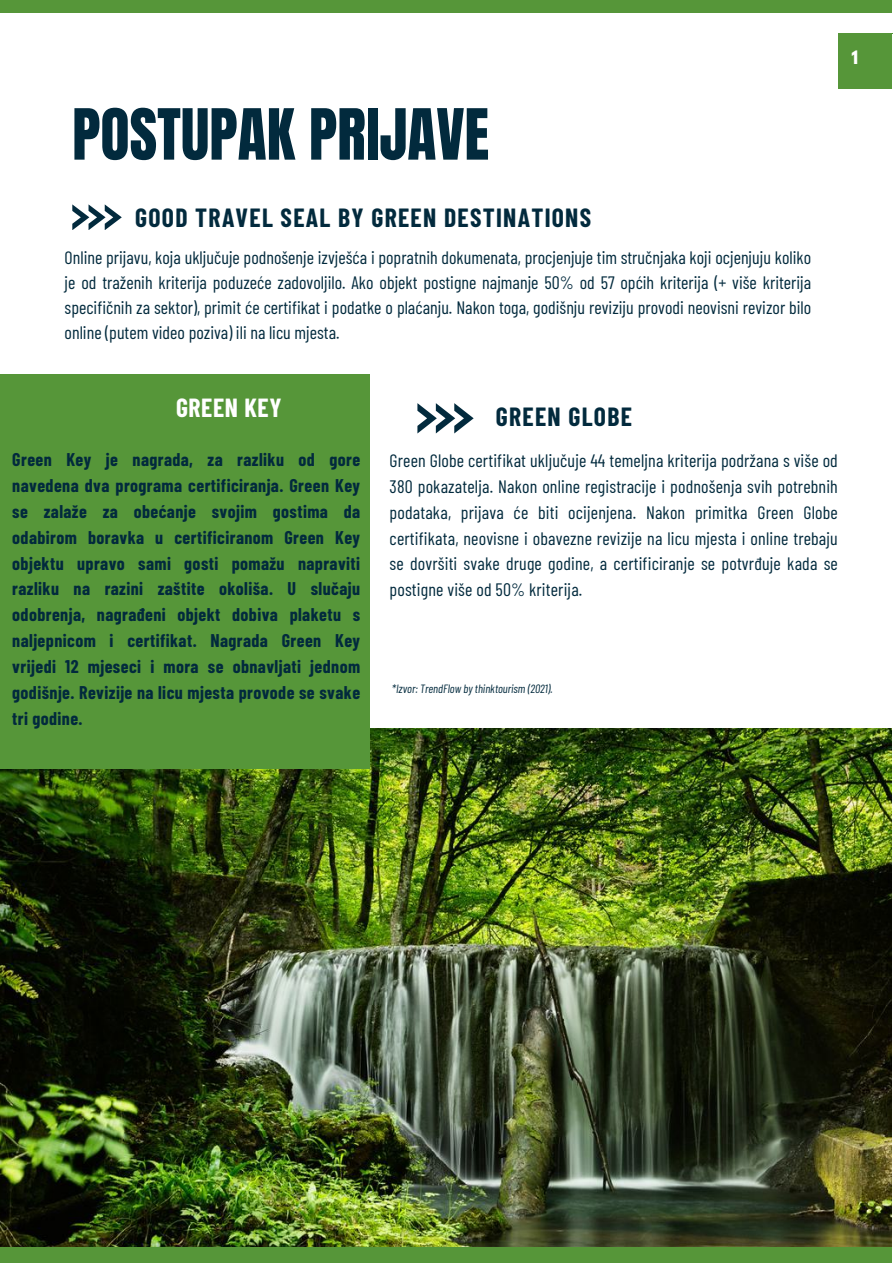
<style>
.page{position:relative;width:893px;height:1264px;background:#fff}
.page>*{position:absolute;margin:0;border:0;box-sizing:border-box;transform-origin:0 0}
.t1{font:59.85px "Anton";color:#022a3d}
.t2{font:700 25.65px "Barlow Condensed";letter-spacing:.05em;color:#022a3d}
.t3{font:700 25.65px "Barlow Condensed";letter-spacing:.025em;color:#fff}
.t4{font:18px/25.8px "Barlow Condensed";letter-spacing:.005em;color:#022a3d;text-align:justify}
.t5{font:700 18px/25.8px "Barlow Condensed";letter-spacing:.025em;color:#022a3d;text-align:justify}
.t6{font:700 16.5px "League Spartan";color:#fff}
.t7{font:italic 12px "Barlow Condensed";color:#022a3d}
</style>
<div class="page">
<img style="left:0;top:728px;width:891px;height:519px">
<div style="left:0;top:374px;width:370px;height:394px;background:#569639"></div>
<svg style="left:72px;top:204px;width:50px;height:26px"></svg>
<svg style="left:417px;top:403px;width:56px;height:30px"></svg>
<div style="left:0;top:0;width:891px;height:12px;background:#569639"></div>
<div style="left:0;top:1247px;width:891px;height:14px;background:#569639"></div>
<div style="left:838px;top:34px;width:54px;height:55px;background:#569639"></div>
<h1 class="t1" style="left:72px;top:91px;width:418px">POSTUPAK PRIJAVE</h1>
<h2 class="t2" style="left:135px;top:201px;width:457px">GOOD TRAVEL SEAL BY GREEN DESTINATIONS</h2>
<p class="t4" style="left:65px;top:245px;width:748px;line-height:24.8px">Online prijavu, koja uključuje podnošenje izvješća i popratnih dokumenata, procjenjuje tim stručnjaka koji ocjenjuju koliko je od traženih kriterija poduzeće zadovoljilo. Ako objekt postigne najmanje 50% od 57 općih kriterija (+ više kriterija specifičnih za sektor), primit će certifikat i podatke o plaćanju. Nakon toga, godišnju reviziju provodi neovisni revizor bilo online (putem video poziva) ili na licu mjesta.</p>
<p class="t6" style="left:851px;top:49px;width:8px">1</p>
<h2 class="t3" style="left:176px;top:391px;width:107px">GREEN KEY</h2>
<p class="t5" style="left:12px;top:446px;width:349px">Green Key je nagrada, za razliku od gore navedena dva programa certificiranja. Green Key se zalaže za obećanje svojim gostima da odabirom boravka u certificiranom Green Key objektu upravo sami gosti pomažu napraviti razliku na razini zaštite okoliša. U slučaju odobrenja, nagrađeni objekt dobiva plaketu s naljepnicom i certifikat. Nagrada Green Key vrijedi 12 mjeseci i mora se obnavljati jednom godišnje. Revizije na licu mjesta provode se svake tri godine.</p>
<h2 class="t2" style="left:496px;top:400px;width:138px">GREEN GLOBE</h2>
<p class="t4" style="left:389px;top:447px;width:450px">Green Globe certifikat uključuje 44 temeljna kriterija podržana s više od 380 pokazatelja. Nakon online registracije i podnošenja svih potrebnih podataka, prijava će biti ocijenjena. Nakon primitka Green Globe certifikata, neovisne i obavezne revizije na licu mjesta i online trebaju se dovršiti svake druge godine, a certificiranje se potvrđuje kada se postigne više od 50% kriterija.</p>
<p class="t7" style="left:392px;top:680px;width:162px">*Izvor: TrendFlow by thinktourism (2021).</p>
</div>
